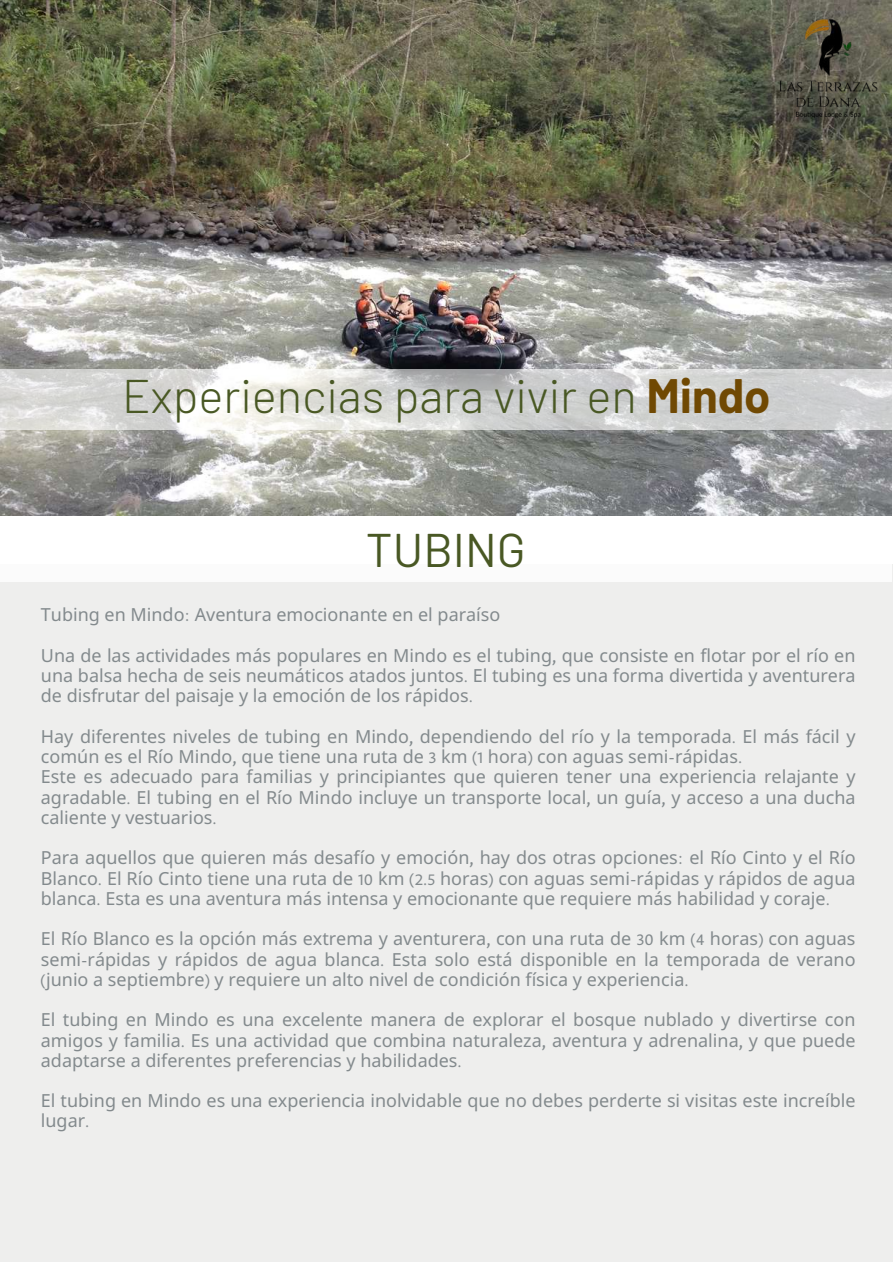
<style>
.page{position:relative;width:893px;height:1264px;background:#fff}
.page>*{position:absolute;margin:0;border:0;box-sizing:border-box;transform-origin:0 0}
.t1{font:300 47.1px "Barlow";color:#495824}
.t2{font:47.1px "Barlow";color:#495824}
.t3{font:18px/20.2px "Noto Sans";color:#838a8d;text-align:justify}
.s1{font-weight:700;color:#704903}
.s2{font-family:"Greta Arabic AR"}
</style>
<div class="page">
<img style="left:0;top:0;width:891px;height:516px">
<svg style="left:0;top:369px;width:892px;height:60px;background:#d7d8d6"></svg>
<div style="left:0;top:564px;width:892px;height:698px;background:#e9e9e7"></div>
<img style="left:759px;top:10px;width:133px;height:116px">
<div style="left:0;top:517px;width:892px;height:65px;background:#fff"></div>
<h1 class="t1" style="left:122px;top:366px;width:650px">Experiencias para vivir en <span class="s1">Mindo</span></h1>
<h1 class="t2" style="left:366px;top:520px;width:161px">TUBING</h1>
<p class="t3" style="left:41px;top:604px;width:461px">Tubing en Mindo<span class="s2">:</span> Aventura emocionante en el paraíso</p>
<p class="t3" style="left:41px;top:644px;width:816px">Una de las actividades más populares en Mindo es el tubing<span class="s2">,</span> que consiste en flotar por el río en una balsa hecha de seis neumáticos atados juntos<span class="s2">.</span> El tubing es una forma divertida y aventurera de disfrutar del paisaje y la emoción de los rápidos<span class="s2">.</span></p>
<p class="t3" style="left:41px;top:725px;width:816px;text-align:left">Hay diferentes niveles de tubing en Mindo<span class="s2">,</span> dependiendo del río y la temporada<span class="s2">.</span> El más fácil y común es el Río Mindo<span class="s2">,</span> que tiene una ruta de <span class="s2">3</span> km <span class="s2">(1</span> hora<span class="s2">)</span> con aguas semi<span class="s2">-</span>rápidas<span class="s2">.<br></span>Este es adecuado para familias y principiantes que quieren tener una experiencia relajante y agradable<span class="s2">.</span> El tubing en el Río Mindo incluye un transporte local<span class="s2">,</span> un guía<span class="s2">,</span> y acceso a una ducha caliente y vestuarios<span class="s2">.</span></p>
<p class="t3" style="left:41px;top:847px;width:816px">Para aquellos que quieren más desafío y emoción<span class="s2">,</span> hay dos otras opciones<span class="s2">:</span> el Río Cinto y el Río Blanco<span class="s2">.</span> El Río Cinto tiene una ruta de <span class="s2">10</span> km <span class="s2">(2.5</span> horas<span class="s2">)</span> con aguas semi<span class="s2">-</span>rápidas y rápidos de agua blanca<span class="s2">.</span> Esta es una aventura más intensa y emocionante que requiere más habilidad y coraje<span class="s2">.</span></p>
<p class="t3" style="left:41px;top:928px;width:816px">El Río Blanco es la opción más extrema y aventurera<span class="s2">,</span> con una ruta de <span class="s2">30</span> km <span class="s2">(4</span> horas<span class="s2">)</span> con aguas semi<span class="s2">-</span>rápidas y rápidos de agua blanca<span class="s2">.</span> Esta solo está disponible en la temporada de verano <span class="s2">(</span>junio a septiembre<span class="s2">)</span> y requiere un alto nivel de condición física y experiencia<span class="s2">.</span></p>
<p class="t3" style="left:41px;top:1009px;width:816px">El tubing en Mindo es una excelente manera de explorar el bosque nublado y divertirse con amigos y familia<span class="s2">.</span> Es una actividad que combina naturaleza<span class="s2">,</span> aventura y adrenalina<span class="s2">,</span> y que puede adaptarse a diferentes preferencias y habilidades<span class="s2">.</span></p>
<p class="t3" style="left:41px;top:1090px;width:816px">El tubing en Mindo es una experiencia inolvidable que no debes perderte si visitas este increíble lugar<span class="s2">.</span></p>
</div>
